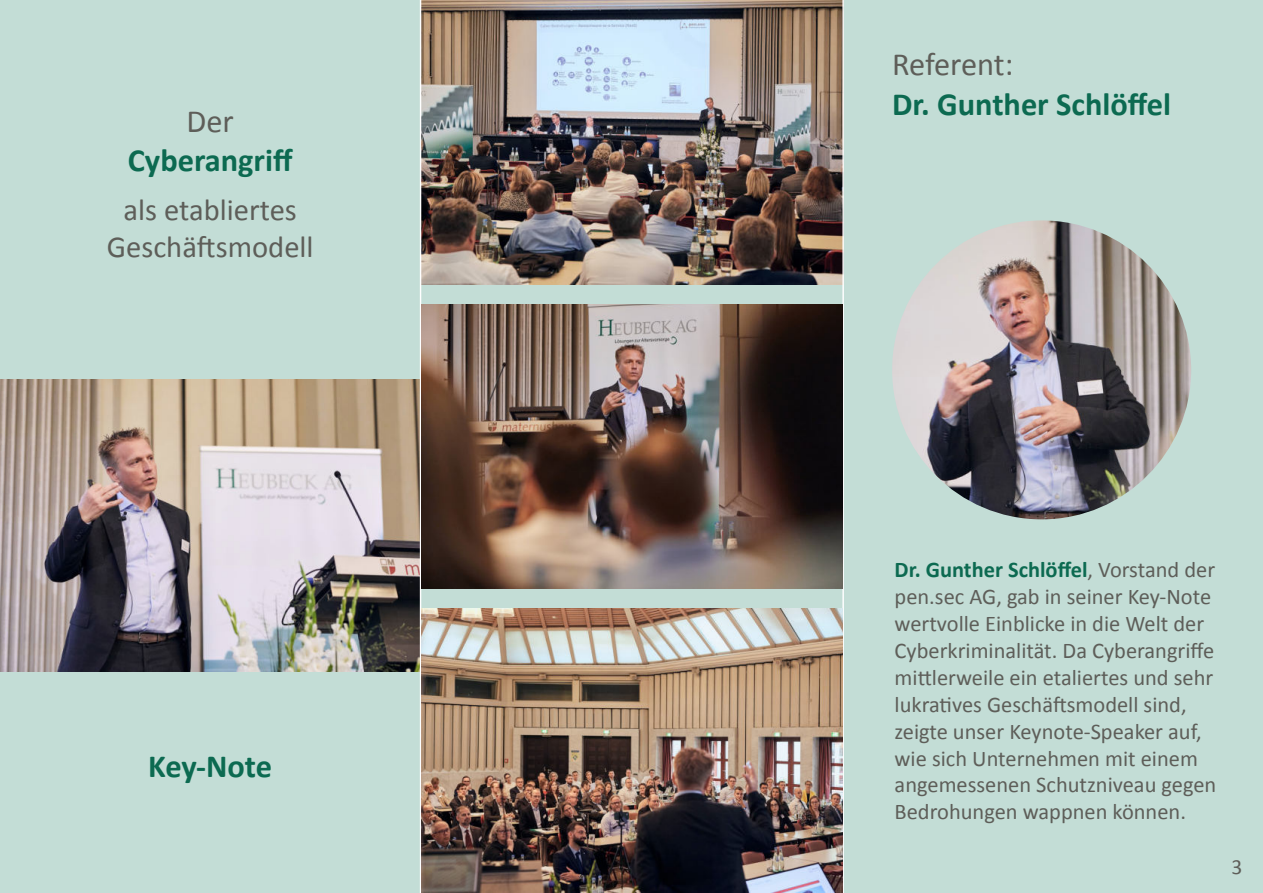
<style>
.page{position:relative;width:1263px;height:893px;background:#c3ddd6}
.page>*{position:absolute;margin:0;border:0;box-sizing:border-box;transform-origin:0 0}
.t1{font:700 32.4px "Calibri";color:#0c6a51}
.t2{font:32.4px "Calibri";letter-spacing:-.01em;color:#5e5e59}
.t3{font:30.6px/36.8px "Calibri";color:#5e5e59;text-align:center}
.t4{font:22.35px/26.8px "Calibri";color:#5e5e59}
.t5{font:21.6px "Calibri";color:#5e5e59}
.s1{font-weight:700;color:#0c6a51}
</style>
<div class="page">
<img style="left:421px;top:0;width:421px;height:285px">
<img style="left:892px;top:220px;width:299px;height:299px;border-radius:149px">
<img style="left:0;top:379px;width:420px;height:293px">
<hr style="left:420px;top:0;width:1px;height:893px;background:#fff">
<hr style="left:842px;top:0;width:2px;height:893px;background:#fff">
<img style="left:421px;top:304px;width:421px;height:284px">
<img style="left:422px;top:608px;width:420px;height:285px">
<h1 class="t2" style="left:186px;top:99px;width:49px">Der</h1>
<h1 class="t1" style="left:128px;top:138px;width:166px">Cyberangriff</h1>
<h2 class="t3" style="left:107px;top:191px;width:208px">als etabliertes<br>Geschäftsmodell</h2>
<h1 class="t1" style="left:148px;top:743px;width:125px">Key-Note</h1>
<h1 class="t2" style="left:892px;top:42px;width:123px">Referent:</h1>
<h1 class="t1" style="left:892px;top:81px;width:280px">Dr. Gunther Schlöffel</h1>
<p class="t4" style="left:894px;top:556px;width:323px"><span class="s1">Dr. Gunther Schlöffel</span>, Vorstand der pen.sec AG, gab in seiner Key-Note wertvolle Einblicke in die Welt der Cyberkriminalität. Da Cyberangriffe mittlerweile ein etaliertes und sehr lukratives Geschäftsmodell sind, zeigte unser Keynote-Speaker auf, wie sich Unternehmen mit einem angemessenen Schutzniveau gegen Bedrohungen wappnen können.</p>
<p class="t5" style="left:1231px;top:854px;width:12px">3</p>
</div>
